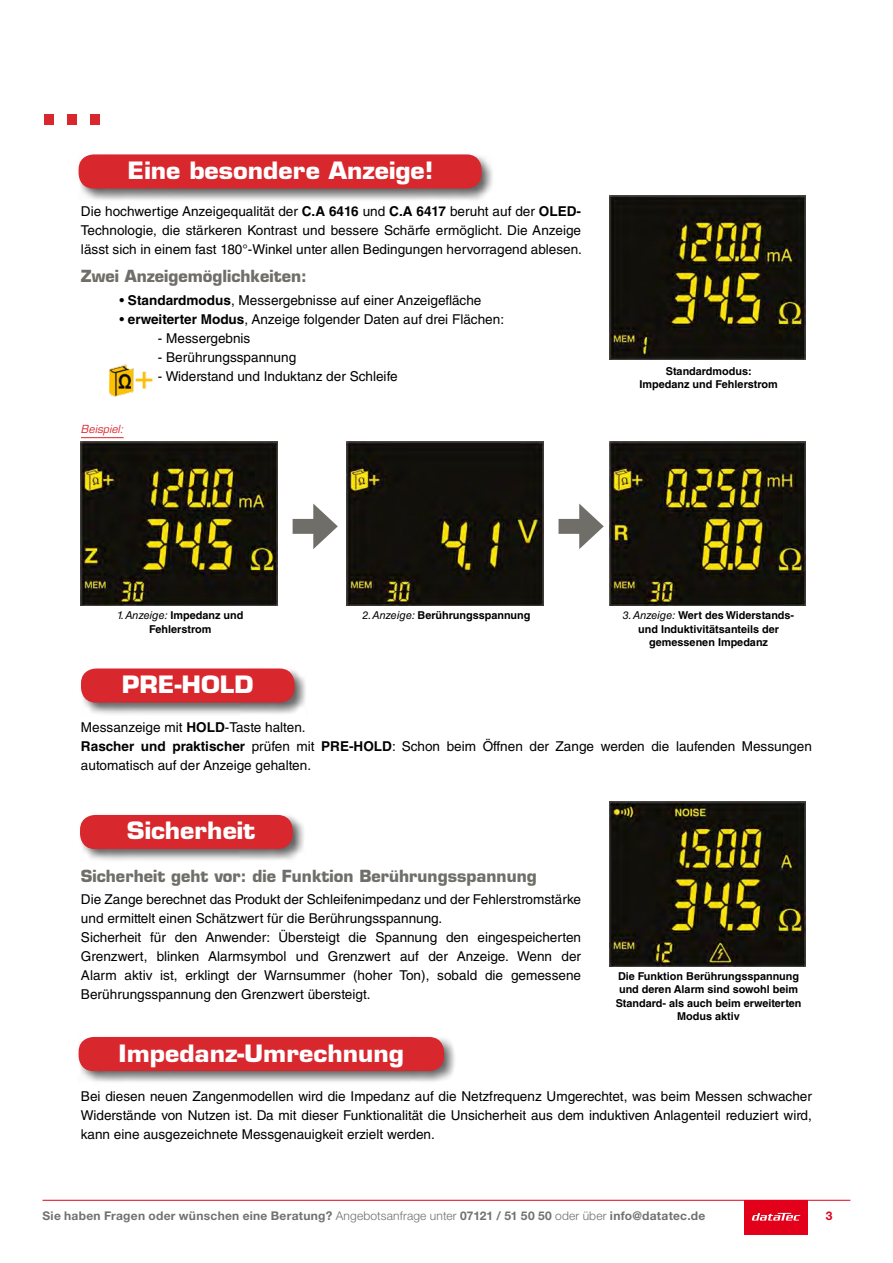
<style>
.page{position:relative;width:893px;height:1263px;background:#fff}
.page>*{position:absolute;margin:0;border:0;box-sizing:border-box;transform-origin:0 0}
.t1{font:700 57.9px "Eurostile LT Std";color:#d9272e}
.t2{font:700 23.25px "Eurostile LT Std";color:#fff;scale:1.07 1}
.t3{font:700 16.35px "Eurostile LT Std";color:#6f6e68}
.t4{font:13.5px/19px "Helvetica LT Std";color:#000;text-align:justify}
.t5{font:700 12px "Helvetica Neue LT Pro";letter-spacing:.025em;color:#707172}
.t6{font:700 12px "Helvetica Neue LT Pro";color:#e2001a}
.t7{font:700 10.8px/13.5px "Helvetica LT Std";color:#000;text-align:center}
.t8{font:italic 10.8px "Eurostile LT Std";color:#d9272e}
.s1{font-weight:700}
.s2{font-weight:400;font-style:italic}
.s3{font-weight:300}
</style>
<div class="page">
<div style="left:744px;top:1200px;width:64px;height:34px;background:#e2001a"></div>
<svg style="left:752px;top:1213px;width:48px;height:7px"></svg>
<hr style="left:43px;top:1200px;width:807px;height:1px;background:#e2001a">
<div style="left:76px;top:152px;width:419px;height:50px;background:#000;opacity:.6"></div>
<div style="left:79px;top:154px;width:403px;height:35px;background:#d9272e;border-radius:15px"></div>
<div style="left:79px;top:666px;width:229px;height:50px;background:#000;opacity:.6"></div>
<div style="left:81px;top:668px;width:213px;height:35px;background:#d9272e;border-radius:15px"></div>
<div style="left:78px;top:813px;width:228px;height:49px;background:#000;opacity:.6"></div>
<div style="left:80px;top:815px;width:213px;height:34px;background:#d9272e;border-radius:15px"></div>
<div style="left:76px;top:1035px;width:381px;height:49px;background:#000;opacity:.6"></div>
<div style="left:79px;top:1037px;width:365px;height:34px;background:#d9272e;border-radius:15px"></div>
<hr style="left:81px;top:437px;width:43px;height:1px;background:#d9272e">
<div style="left:293px;top:519px;width:30px;height:15px;background:#6f6e68"></div>
<svg style="left:313px;top:504px;width:25px;height:45px"></svg>
<div style="left:559px;top:519px;width:30px;height:15px;background:#6f6e68"></div>
<svg style="left:579px;top:504px;width:25px;height:45px"></svg>
<img style="left:109px;top:364px;width:44px;height:33px">
<img style="left:609px;top:196px;width:197px;height:164px">
<img style="left:81px;top:441px;width:197px;height:164px">
<img style="left:609px;top:441px;width:197px;height:164px">
<img style="left:609px;top:802px;width:197px;height:164px">
<img style="left:347px;top:441px;width:197px;height:164px">
<h1 class="t1" style="left:3px;top:67px;width:104px">e...</h1>
<h2 class="t2" style="left:128px;top:156px;width:287px">Eine besondere Anzeige!</h2>
<p class="t4" style="left:81px;top:202px;width:502px">Die hochwertige Anzeigequalität der <span class="s1">C.A 6416</span> und <span class="s1">C.A 6417</span> beruht auf der <span class="s1">OLED-</span>Technologie, die stärkeren Kontrast und bessere Schärfe ermöglicht. Die Anzeige lässt sich in einem fast 180°-Winkel unter allen Bedingungen hervorragend ablesen.</p>
<p class="t3" style="left:81px;top:266px;width:227px">Zwei Anzeigemöglichkeiten:</p>
<p class="t4" style="left:119px;top:291px;width:363px">• <span class="s1">Standardmodus</span>, Messergebnisse auf einer Anzeigefläche</p>
<p class="t4" style="left:119px;top:310px;width:386px">• <span class="s1">erweiterter Modus</span>, Anzeige folgender Daten auf drei Flächen:</p>
<p class="t4" style="left:158px;top:329px;width:94px">- Messergebnis</p>
<p class="t4" style="left:158px;top:348px;width:140px">- Berührungsspannung</p>
<p class="t4" style="left:158px;top:367px;width:241px">- Widerstand und Induktanz der Schleife</p>
<p class="t8" style="left:81px;top:423px;width:44px">Beispiel:</p>
<p class="t7" style="left:639px;top:364px;width:140px">Standardmodus:<br>Impedanz und Fehlerstrom</p>
<p class="t7" style="left:117px;top:609px;width:128px"><span class="s2">1. Anzeige:</span> Impedanz und<br>Fehlerstrom</p>
<p class="t7" style="left:362px;top:609px;width:170px"><span class="s2">2. Anzeige:</span> Berührungsspannung</p>
<p class="t7" style="left:623px;top:609px;width:173px"><span class="s2">3. Anzeige:</span> Wert des Widerstands&shy;und Induktivitätsanteils der gemessenen Impedanz</p>
<h2 class="t2" style="left:122px;top:670px;width:125px">PRE-HOLD</h2>
<p class="t4" style="left:81px;top:718px;width:732px;text-align:left">Messanzeige mit <span class="s1">HOLD</span>-Taste halten.<br><span class="s1">Rascher und praktischer</span> prüfen mit <span class="s1">PRE-HOLD</span>: Schon beim Öffnen der Zange werden die laufenden Messungen automatisch auf der Anzeige gehalten.</p>
<h2 class="t2" style="left:127px;top:816px;width:122px">Sicherheit</h2>
<p class="t3" style="left:81px;top:865px;width:457px">Sicherheit geht vor: die Funktion Berührungsspannung</p>
<p class="t4" style="left:81px;top:890px;width:502px;text-align:left">Die Zange berechnet das Produkt der Schleifenimpedanz und der Fehlerstromstärke und ermittelt einen Schätzwert für die Berührungsspannung.<br>Sicherheit für den Anwender: Übersteigt die Spannung den eingespeicherten Grenzwert, blinken Alarmsymbol und Grenzwert auf der Anzeige. Wenn der Alarm aktiv ist, erklingt der Warnsummer (hoher Ton), sobald die gemessene Berührungsspannung den Grenzwert übersteigt.</p>
<h2 class="t2" style="left:119px;top:1038px;width:268px">Impedanz-Umrechnung</h2>
<p class="t7" style="left:616px;top:969px;width:187px">Die Funktion Berührungsspannung und deren Alarm sind sowohl beim<br>Standard- als auch beim erweiterten<br>Modus aktiv</p>
<p class="t4" style="left:81px;top:1087px;width:732px">Bei diesen neuen Zangenmodellen wird die Impedanz auf die Netzfrequenz Umgerechtet, was beim Messen schwacher Widerstände von Nutzen ist. Da mit dieser Funktionalität die Unsicherheit aus dem induktiven Anlagenteil reduziert wird, kann eine ausgezeichnete Messgenauigkeit erzielt werden.</p>
<p class="t5" style="left:43px;top:1209px;width:664px">Sie haben Fragen oder wünschen eine Beratung? <span class="s3">Angebotsanfrage unter</span> 07121 / 51 50 50 <span class="s3">oder über</span> info@datatec.de</p>
<p class="t6" style="left:826px;top:1209px;width:8px">3</p>
</div>
